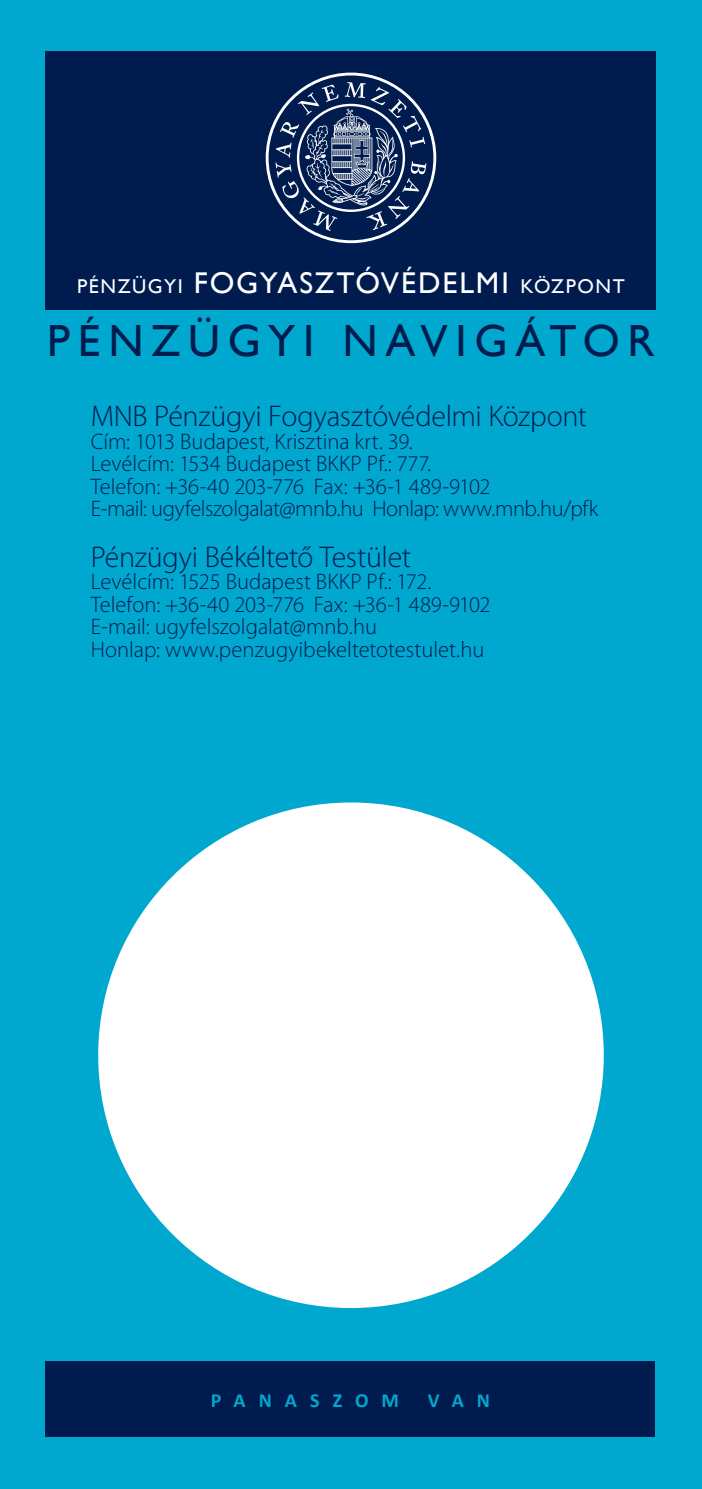
<style>
.page{position:relative;width:702px;height:1489px;background:#fff}
.page>*{position:absolute;margin:0;border:0;box-sizing:border-box;transform-origin:0 0}
.t1{font:45px "Gill Sans";letter-spacing:.175em;color:#001c4e}
.t2{font:300 30px "Myriad Pro";letter-spacing:-.01em;color:#001c4e}
.t3{font:30px "Gill Sans";letter-spacing:.06em;color:#fff}
.t4{font:300 22.5px/22.5px "Myriad Pro";color:#001c4e}
.t5{font:700 20px "Calibri";letter-spacing:.65em;color:#00a7cf}
.s1{font-size:20px}
</style>
<div class="page">
<div style="left:0;top:0;width:702px;height:1488px;background:#00a7cf"></div>
<div style="left:45px;top:52px;width:611px;height:258px;background:#001c4e"></div>
<div style="left:45px;top:1361px;width:610px;height:75px;background:#001c4e"></div>
<svg style="left:266px;top:73px;width:170px;height:170px"></svg>
<div style="left:98px;top:802px;width:505px;height:505px;background:#fff;border-radius:50%"></div>
<p class="t3" style="left:77px;top:266px;width:549px"><span class="s1">PÉNZÜGYI</span> FOGYASZTÓVÉDELMI <span class="s1">KÖZPONT</span></p>
<p class="t1" style="left:47px;top:314px;width:609px">PÉNZÜGYI NAVIGÁTOR</p>
<p class="t2" style="left:91px;top:398px;width:498px">MNB Pénzügyi Fogyasztóvédelmi Központ</p>
<p class="t4" style="left:91px;top:430px;width:509px">Cím: 1013 Budapest, Krisztina krt. 39.<br>Levélcím: 1534 Budapest BKKP Pf.: 777.<br>Telefon: +36-40 203-776 Fax: +36-1 489-9102<br>E-mail: ugyfelszolgalat@mnb.hu Honlap: www.mnb.hu/pfk</p>
<p class="t2" style="left:91px;top:538px;width:322px">Pénzügyi Békéltető Testület</p>
<p class="t4" style="left:91px;top:570px;width:401px">Levélcím: 1525 Budapest BKKP Pf.: 172.<br>Telefon: +36-40 203-776 Fax: +36-1 489-9102<br>E-mail: ugyfelszolgalat@mnb.hu<br>Honlap: www.penzugyibekeltetotestulet.hu</p>
<p class="t5" style="left:211px;top:1387px;width:190px">PANASZOM</p>
<p class="t5" style="left:428px;top:1387px;width:64px">VAN</p>
</div>
